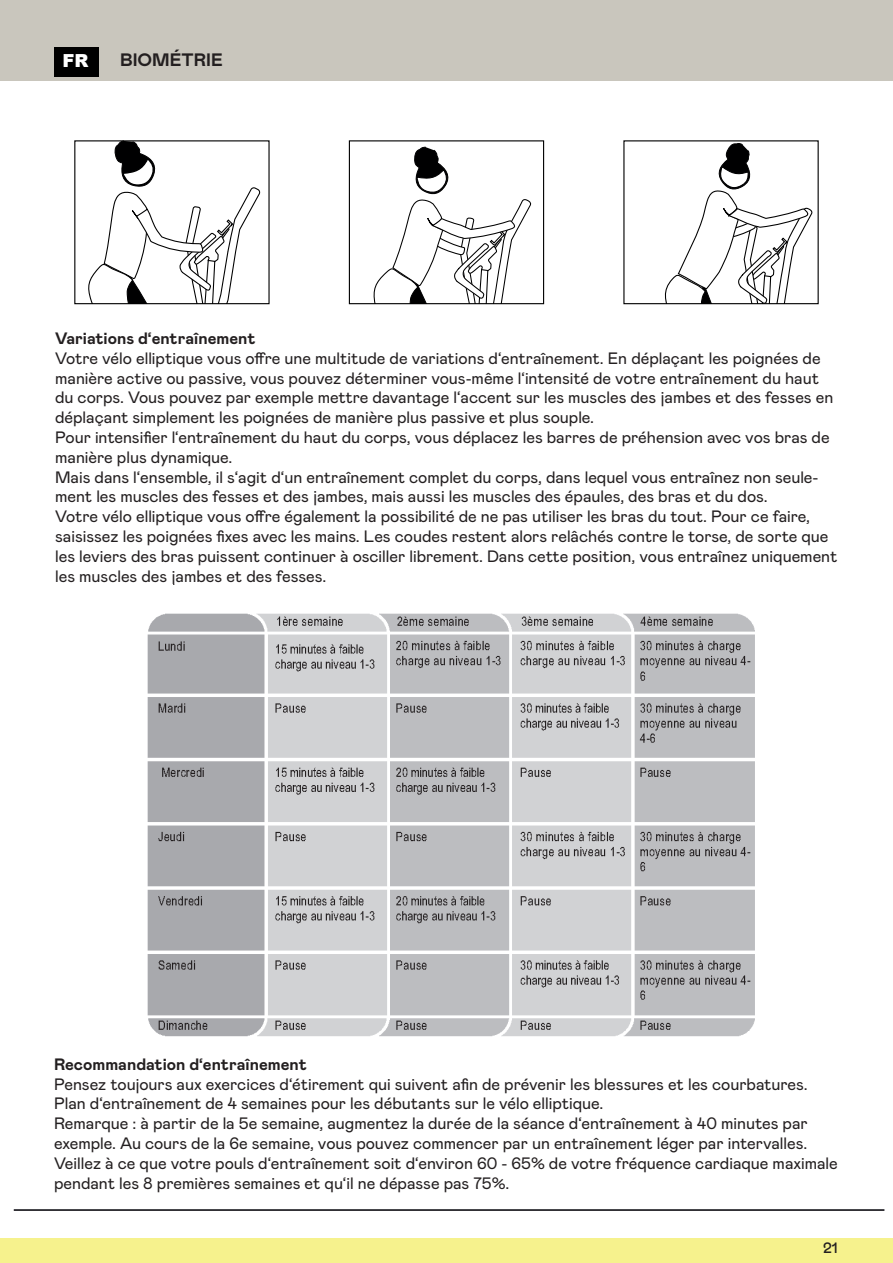
<style>
.page{position:relative;width:893px;height:1263px;background:#fff}
.page>*{position:absolute;margin:0;border:0;box-sizing:border-box;transform-origin:0 0}
.t1{font:700 18px "Mabry";color:#231f20}
.t2{font:900 18px "Arial";color:#fff}
.t3{font:16.5px/19.8px "Mabry";color:#231f20}
.t4{font:700 16.5px "Mabry";color:#231f20}
.t5{font:500 15px "Mabry";color:#231f20}
</style>
<div class="page">
<div style="left:0;top:0;width:893px;height:81px;background:#c9c6bd"></div>
<div style="left:0;top:1238px;width:893px;height:25px;background:#f6f28d"></div>
<svg style="left:88px;top:142px;width:173px;height:160px"></svg>
<div style="left:74px;top:140px;width:196px;height:164px;border:1px solid #000"></div>
<svg style="left:373px;top:147px;width:159px;height:155px"></svg>
<div style="left:349px;top:140px;width:195px;height:164px;border:1px solid #000"></div>
<svg style="left:664px;top:143px;width:149px;height:159px"></svg>
<hr style="left:14px;top:1209px;width:870px;height:2px;background:#15141a">
<div style="left:54px;top:47px;width:45px;height:30px;background:#000"></div>
<img style="left:147px;top:613px;width:608px;height:424px">
<p class="t2" style="left:62px;top:48px;width:28px">FR</p>
<p class="t1" style="left:120px;top:47px;width:104px">BIOMÉTRIE</p>
<p class="t4" style="left:55px;top:326px;width:202px">Variations d‘entraînement</p>
<p class="t3" style="left:55px;top:347px;width:784px">Votre vélo elliptique vous offre une multitude de variations d‘entraînement. En déplaçant les poignées de manière active ou passive, vous pouvez déterminer vous-même l‘intensité de votre entraînement du haut du corps. Vous pouvez par exemple mettre davantage l‘accent sur les muscles des jambes et des fesses en déplaçant simplement les poignées de manière plus passive et plus souple.<br>Pour intensifier l‘entraînement du haut du corps, vous déplacez les barres de préhension avec vos bras de manière plus dynamique.<br>Mais dans l‘ensemble, il s‘agit d‘un entraînement complet du corps, dans lequel vous entraînez non seule&shy;ment les muscles des fesses et des jambes, mais aussi les muscles des épaules, des bras et du dos.<br>Votre vélo elliptique vous offre également la possibilité de ne pas utiliser les bras du tout. Pour ce faire, saisissez les poignées fixes avec les mains. Les coudes restent alors relâchés contre le torse, de sorte que les leviers des bras puissent continuer à osciller librement. Dans cette position, vous entraînez uniquement les muscles des jambes et des fesses.</p>
<p class="t4" style="left:54px;top:1052px;width:254px">Recommandation d‘entraînement</p>
<p class="t3" style="left:54px;top:1073px;width:785px">Pensez toujours aux exercices d‘étirement qui suivent afin de prévenir les blessures et les courbatures.<br>Plan d‘entraînement de 4 semaines pour les débutants sur le vélo elliptique.<br>Remarque : à partir de la 5e semaine, augmentez la durée de la séance d‘entraînement à 40 minutes par exemple. Au cours de la 6e semaine, vous pouvez commencer par un entraînement léger par intervalles.<br>Veillez à ce que votre pouls d‘entraînement soit d‘environ 60 - 65% de votre fréquence cardiaque maximale pendant les 8 premières semaines et qu‘il ne dépasse pas 75%.</p>
<p class="t5" style="left:823px;top:1237px;width:16px">21</p>
</div>
